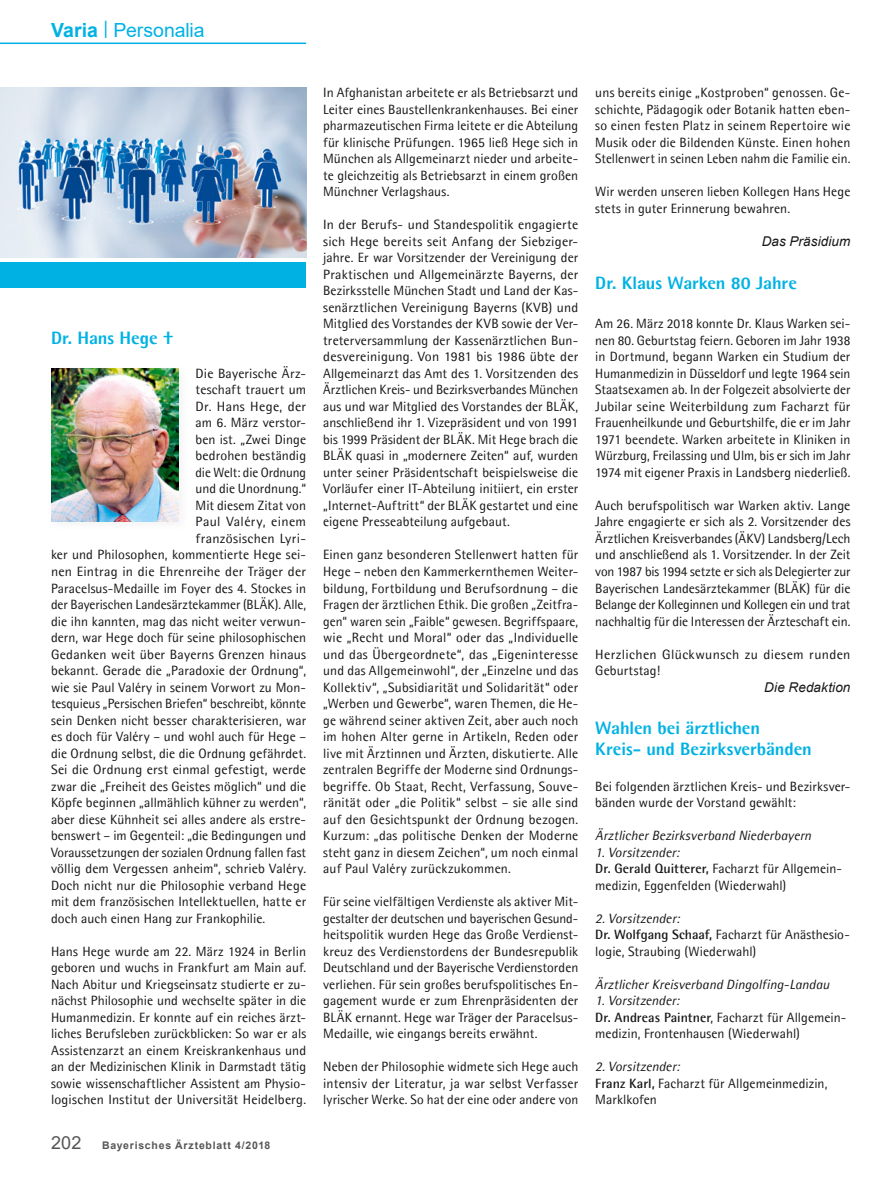
<style>
.page{position:relative;width:893px;height:1191px;background:#fff}
.page>*{position:absolute;margin:0;border:0;box-sizing:border-box;transform-origin:0 0}
.t1{font:19.5px "Arial";letter-spacing:-.005em;color:#00b2e4}
.Zwischen-ÜS{font:800 18px/21px "Agfa Rotis Semisans";letter-spacing:-.005em;color:#00b2e4}
.Grundtext{font:13.5px/16.5px "Agfa Rotis Semisans";letter-spacing:.005em;color:#181716;text-align:justify}
.Grundtext-2{font:italic 13.5px "Agfa Rotis Semisans";letter-spacing:.005em;color:#181716}
.Grundtext-3{font:13.5px/16.5px "Agfa Rotis Semisans";letter-spacing:.025em;color:#181716}
.Grundtext-4{font:13.5px "Agfa Rotis Semisans";letter-spacing:-.015em;color:#181716}
.Verfasser{font:italic 13.5px "Arial";letter-spacing:.01em;color:#181716}
.Grundtext-5{font:italic 13.5px "Arial";letter-spacing:.005em;color:#181716}
.t2{font:700 10.5px "Arial";letter-spacing:.07em;color:#565655}
.s1{font-weight:700}
.s2{font-weight:400;font-size:18px}
</style>
<div class="page">
<hr style="left:0;top:43px;width:306px;height:1px;background:#00b2e4">
<img style="left:0;top:88px;width:306px;height:170px">
<div style="left:0;top:262px;width:306px;height:25px;background:#00b2e4"></div>
<img style="left:51px;top:369px;width:128px;height:153px">
<h1 class="t1" style="left:51px;top:16px;width:155px"><span class="s1">Varia</span> <sup>|</sup> Personalia</h1>
<p class="Zwischen-ÜS" style="left:51px;top:327px;width:124px">Dr. Hans Hege †</p>
<p class="Grundtext" style="left:196px;top:365px;width:112px">Die Bayerische Ärz-</p>
<p class="Grundtext" style="left:196px;top:381px;width:112px">teschaft trauert um</p>
<p class="Grundtext-3" style="left:196px;top:398px;width:112px">Dr. Hans Hege, der</p>
<p class="Grundtext" style="left:196px;top:414px;width:112px">am 6. März verstor-</p>
<p class="Grundtext" style="left:196px;top:431px;width:112px">ben ist. „Zwei Dinge</p>
<p class="Grundtext" style="left:196px;top:447px;width:112px">bedrohen beständig</p>
<p class="Grundtext-4" style="left:196px;top:464px;width:112px">die Welt: die Ordnung</p>
<p class="Grundtext" style="left:196px;top:480px;width:112px">und die Unordnung.“</p>
<p class="Grundtext" style="left:196px;top:497px;width:112px">Mit diesem Zitat von</p>
<p class="Grundtext" style="left:196px;top:513px;width:112px">Paul Valéry, einem</p>
<p class="Grundtext" style="left:196px;top:530px;width:112px">französischen Lyri-</p>
<p class="Grundtext" style="left:51px;top:546px;width:257px">ker und Philosophen, kommentierte Hege sei-</p>
<p class="Grundtext" style="left:51px;top:563px;width:257px">nen Eintrag in die Ehrenreihe der Träger der</p>
<p class="Grundtext" style="left:51px;top:579px;width:257px">Paracelsus-Medaille im Foyer des 4. Stockes in</p>
<p class="Grundtext" style="left:51px;top:596px;width:257px">der Bayerischen Landesärztekammer (BLÄK). Alle,</p>
<p class="Grundtext" style="left:51px;top:612px;width:257px">die ihn kannten, mag das nicht weiter verwun-</p>
<p class="Grundtext" style="left:51px;top:629px;width:257px">dern, war Hege doch für seine philosophischen</p>
<p class="Grundtext" style="left:51px;top:645px;width:257px">Gedanken weit über Bayerns Grenzen hinaus</p>
<p class="Grundtext" style="left:51px;top:662px;width:257px">bekannt. Gerade die „Paradoxie der Ordnung“,</p>
<p class="Grundtext" style="left:51px;top:678px;width:257px">wie sie Paul Valéry in seinem Vorwort zu Mon-</p>
<p class="Grundtext" style="left:51px;top:695px;width:257px">tesquieus „Persischen Briefen“ beschreibt, könnte</p>
<p class="Grundtext" style="left:51px;top:711px;width:257px">sein Denken nicht besser charakterisieren, war</p>
<p class="Grundtext" style="left:51px;top:728px;width:257px">es doch für Valéry – und wohl auch für Hege –</p>
<p class="Grundtext" style="left:51px;top:744px;width:257px">die Ordnung selbst, die die Ordnung gefährdet.</p>
<p class="Grundtext" style="left:51px;top:761px;width:257px">Sei die Ordnung erst einmal gefestigt, werde</p>
<p class="Grundtext" style="left:51px;top:777px;width:257px">zwar die „Freiheit des Geistes möglich“ und die</p>
<p class="Grundtext" style="left:51px;top:794px;width:257px">Köpfe beginnen „allmählich kühner zu werden“,</p>
<p class="Grundtext" style="left:51px;top:810px;width:257px">aber diese Kühnheit sei alles andere als erstre-</p>
<p class="Grundtext" style="left:51px;top:827px;width:257px">benswert – im Gegenteil: „die Bedingungen und</p>
<p class="Grundtext" style="left:51px;top:843px;width:257px">Voraussetzungen der sozialen Ordnung fallen fast</p>
<p class="Grundtext" style="left:51px;top:860px;width:257px">völlig dem Vergessen anheim“, schrieb Valéry.</p>
<p class="Grundtext" style="left:51px;top:876px;width:257px">Doch nicht nur die Philosophie verband Hege</p>
<p class="Grundtext" style="left:51px;top:893px;width:257px">mit dem französischen Intellektuellen, hatte er</p>
<p class="Grundtext" style="left:51px;top:909px;width:216px">doch auch einen Hang zur Frankophilie.</p>
<p class="Grundtext" style="left:51px;top:942px;width:257px">Hans Hege wurde am 22. März 1924 in Berlin geboren und wuchs in Frankfurt am Main auf.<br>Nach Abitur und Kriegseinsatz studierte er zu&shy;nächst Philosophie und wechselte später in die Humanmedizin. Er konnte auf ein reiches ärzt&shy;liches Berufsleben zurückblicken: So war er als Assistenzarzt an einem Kreiskrankenhaus und an der Medizinischen Klinik in Darmstadt tätig sowie wissenschaftlicher Assistent am Physio&shy;logischen Institut der Universität Heidelberg.</p>
<p class="t2" style="left:51px;top:1137px;width:221px"><span class="s2">202</span> Bayerisches Ärzteblatt 4/2018</p>
<p class="Grundtext" style="left:323px;top:84px;width:257px">In Afghanistan arbeitete er als Betriebsarzt und Leiter eines Baustellenkrankenhauses. Bei einer pharmazeutischen Firma leitete er die Abteilung für klinische Prüfungen. 1965 ließ Hege sich in München als Allgemeinarzt nieder und arbeite&shy;te gleichzeitig als Betriebsarzt in einem großen Münchner Verlagshaus.</p>
<p class="Grundtext" style="left:323px;top:216px;width:257px">In der Berufs- und Standespolitik engagierte sich Hege bereits seit Anfang der Siebziger&shy;jahre. Er war Vorsitzender der Vereinigung der Praktischen und Allgemeinärzte Bayerns, der Bezirksstelle München Stadt und Land der Kas&shy;senärztlichen Vereinigung Bayerns (KVB) und Mitglied des Vorstandes der KVB sowie der Ver&shy;treterversammlung der Kassenärztlichen Bun&shy;desvereinigung. Von 1981 bis 1986 übte der Allgemeinarzt das Amt des 1. Vorsitzenden des Ärztlichen Kreis- und Bezirksverbandes München aus und war Mitglied des Vorstandes der BLÄK, anschließend ihr 1. Vizepräsident und von 1991 bis 1999 Präsident der BLÄK. Mit Hege brach die BLÄK quasi in „modernere Zeiten“ auf, wurden unter seiner Präsidentschaft beispielsweise die Vorläufer einer IT-Abteilung initiiert, ein erster „Internet-Auftritt“ der BLÄK gestartet und eine eigene Presseabteilung aufgebaut.</p>
<p class="Grundtext" style="left:323px;top:546px;width:257px">Einen ganz besonderen Stellenwert hatten für Hege – neben den Kammerkernthemen Weiter&shy;bildung, Fortbildung und Berufsordnung – die Fragen der ärztlichen Ethik. Die großen „Zeitfra&shy;gen“ waren sein „Faible“ gewesen. Begriffspaare, wie „Recht und Moral“ oder das „Individuelle und das Übergeordnete“, das „Eigeninteresse und das Allgemeinwohl“, der „Einzelne und das Kollektiv“, „Subsidiarität und Solidarität“ oder „Werben und Gewerbe“, waren Themen, die He&shy;ge während seiner aktiven Zeit, aber auch noch im hohen Alter gerne in Artikeln, Reden oder live mit Ärztinnen und Ärzten, diskutierte. Alle zentralen Begriffe der Moderne sind Ordnungs&shy;begriffe. Ob Staat, Recht, Verfassung, Souve&shy;ränität oder „die Politik“ selbst – sie alle sind auf den Gesichtspunkt der Ordnung bezogen.<br>Kurzum: „das politische Denken der Moderne steht ganz in diesem Zeichen“, um noch einmal auf Paul Valéry zurückzukommen.</p>
<p class="Grundtext" style="left:323px;top:893px;width:257px">Für seine vielfältigen Verdienste als aktiver Mit&shy;gestalter der deutschen und bayerischen Gesund&shy;heitspolitik wurden Hege das Große Verdienst&shy;kreuz des Verdienstordens der Bundesrepublik Deutschland und der Bayerische Verdienstorden verliehen. Für sein großes berufspolitisches En&shy;gagement wurde er zum Ehrenpräsidenten der BLÄK ernannt. Hege war Träger der Paracelsus-Medaille, wie eingangs bereits erwähnt.</p>
<p class="Grundtext" style="left:323px;top:1058px;width:257px">Neben der Philosophie widmete sich Hege auch intensiv der Literatur, ja war selbst Verfasser lyrischer Werke. So hat der eine oder andere von</p>
<p class="Grundtext" style="left:595px;top:84px;width:257px">uns bereits einige „Kostproben“ genossen. Ge&shy;schichte, Pädagogik oder Botanik hatten eben&shy;so einen festen Platz in seinem Repertoire wie Musik oder die Bildenden Künste. Einen hohen Stellenwert in seinen Leben nahm die Familie ein.</p>
<p class="Grundtext" style="left:595px;top:183px;width:257px">Wir werden unseren lieben Kollegen Hans Hege stets in guter Erinnerung bewahren.</p>
<p class="Verfasser" style="left:762px;top:232px;width:90px">Das Präsidium</p>
<p class="Zwischen-ÜS" style="left:595px;top:272px;width:203px">Dr. Klaus Warken 80 Jahre</p>
<p class="Grundtext" style="left:595px;top:315px;width:257px">Am 26. März 2018 konnte Dr. Klaus Warken sei&shy;nen 80. Geburtstag feiern. Geboren im Jahr 1938 in Dortmund, begann Warken ein Studium der Humanmedizin in Düsseldorf und legte 1964 sein Staatsexamen ab. In der Folgezeit absolvierte der Jubilar seine Weiterbildung zum Facharzt für Frauenheilkunde und Geburtshilfe, die er im Jahr 1971 beendete. Warken arbeitete in Kliniken in Würzburg, Freilassing und Ulm, bis er sich im Jahr 1974 mit eigener Praxis in Landsberg niederließ.</p>
<p class="Grundtext" style="left:595px;top:497px;width:257px">Auch berufspolitisch war Warken aktiv. Lange Jahre engagierte er sich als 2. Vorsitzender des Ärztlichen Kreisverbandes (ÄKV) Landsberg/Lech und anschließend als 1. Vorsitzender. In der Zeit von 1987 bis 1994 setzte er sich als Delegierter zur Bayerischen Landesärztekammer (BLÄK) für die Belange der Kolleginnen und Kollegen ein und trat nachhaltig für die Interessen der Ärzteschaft ein.</p>
<p class="Grundtext-3" style="left:595px;top:645px;width:257px">Herzlichen Glückwunsch zu diesem runden<br>Geburtstag!</p>
<p class="Grundtext-5" style="left:764px;top:678px;width:88px">Die Redaktion</p>
<p class="Zwischen-ÜS" style="left:595px;top:717px;width:218px">Wahlen bei ärztlichen<br>Kreis- und Bezirksverbänden</p>
<p class="Grundtext" style="left:595px;top:777px;width:257px">Bei folgenden ärztlichen Kreis- und Bezirksver&shy;bänden wurde der Vorstand gewählt:</p>
<p class="Grundtext-2" style="left:595px;top:827px;width:217px">Ärztlicher Bezirksverband Niederbayern</p>
<p class="Grundtext-2" style="left:595px;top:844px;width:85px">1. Vorsitzender:</p>
<p class="Grundtext" style="left:595px;top:860px;width:248px"><span class="s1">Dr. Gerald Quitterer,</span> Facharzt für Allgemein&shy;medizin, Eggenfelden (Wiederwahl)</p>
<p class="Grundtext-2" style="left:595px;top:910px;width:86px">2. Vorsitzender:</p>
<p class="Grundtext" style="left:595px;top:926px;width:256px"><span class="s1">Dr. Wolfgang Schaaf,</span> Facharzt für Anästhesio&shy;logie, Straubing (Wiederwahl)</p>
<p class="Grundtext-2" style="left:595px;top:976px;width:236px">Ärztlicher Kreisverband Dingolfing-Landau</p>
<p class="Grundtext-2" style="left:595px;top:992px;width:85px">1. Vorsitzender:</p>
<p class="Grundtext" style="left:595px;top:1008px;width:253px"><span class="s1">Dr. Andreas Paintner</span>, Facharzt für Allgemein&shy;medizin, Frontenhausen (Wiederwahl)</p>
<p class="Grundtext-2" style="left:595px;top:1058px;width:86px">2. Vorsitzender:</p>
<p class="Grundtext" style="left:595px;top:1074px;width:234px"><span class="s1">Franz Karl,</span> Facharzt für Allgemeinmedizin,<br>Marklkofen</p>
</div>
